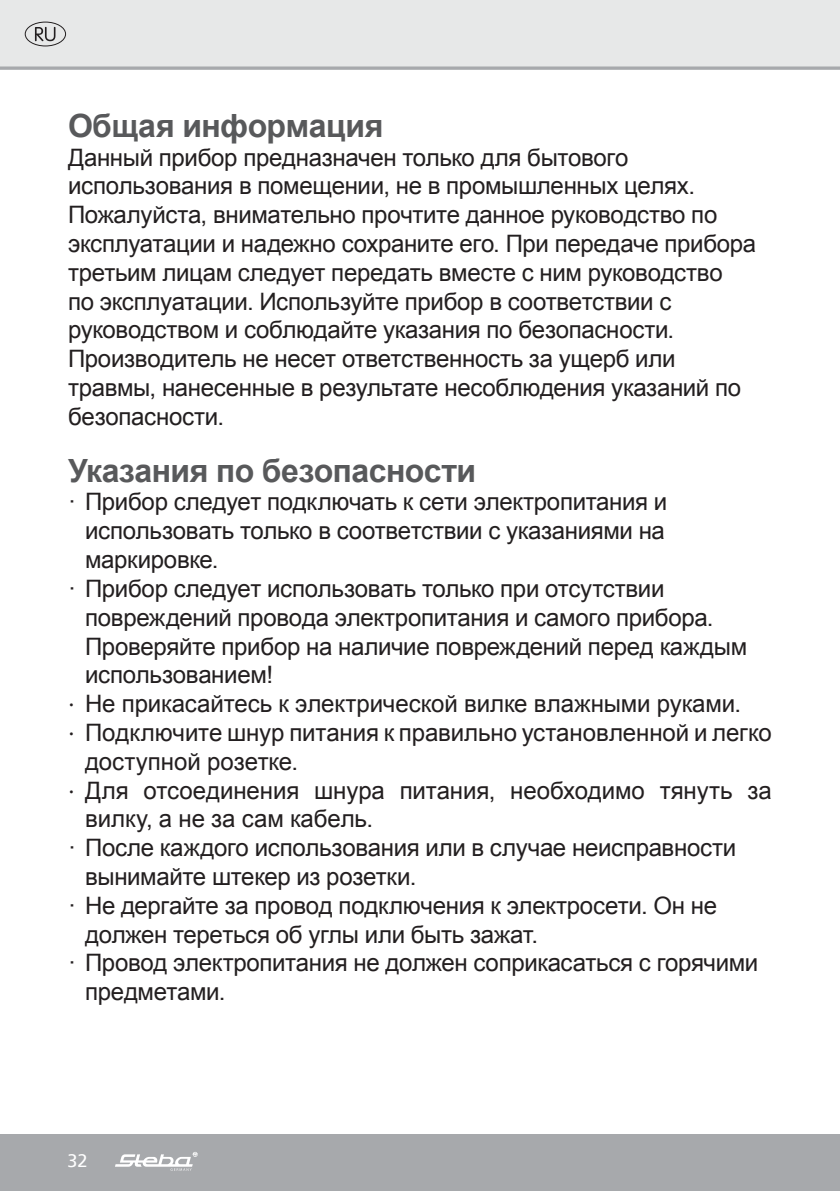
<style>
.page{position:relative;width:840px;height:1191px;background:#fff}
.page>*{position:absolute;margin:0;border:0;box-sizing:border-box;transform-origin:0 0}
.t1{font:700 32px "Arial";letter-spacing:-.015em;color:#58595b}
.t2{font:24px/28.8px "Arial";letter-spacing:-.015em;color:#231f20}
.t3{font:18px "Frutiger";color:#fff}
.s1{font-family:"Frutiger"}
</style>
<div class="page">
<div style="left:0;top:0;width:839px;height:68px;background:#e7e8e8"></div>
<hr style="left:839px;top:1134px;width:1px;height:57px;background:#a7a9ac">
<div style="left:0;top:1134px;width:839px;height:57px;background:#a7a9ac"></div>
<svg style="left:115px;top:1152px;width:82px;height:18px"></svg>
<svg style="left:0;top:66px;width:839px;height:4px;background:#b2b4b7"></svg>
<svg style="left:25px;top:22px;width:41px;height:24px"></svg>
<div style="left:25px;top:22px;width:41px;height:24px;border:1px solid #231f20;border-radius:50%"></div>
<svg style="left:35px;top:27px;width:20px;height:14px"></svg>
<h1 class="t1" style="left:68px;top:104px;width:317px">Общая информация</h1>
<p class="t2" style="left:68px;top:143px;width:689px">Данный прибор предназначен только для бытового использования в помещении, не в промышленных целях.<br>Пожалуйста, внимательно прочтите данное руководство по эксплуатации и надежно сохраните его. При передаче прибора третьим лицам следует передать вместе с ним руководство<br>по эксплуатации. Используйте прибор в соответствии с руководством и соблюдайте указания по безопасности.<br>Производитель не несет ответственность за ущерб или травмы, нанесенные в результате несоблюдения указаний по безопасности.</p>
<h1 class="t1" style="left:68px;top:449px;width:409px">Указания по безопасности</h1>
<p class="t2" style="left:68px;top:488px;width:600px">· Прибор следует подключать к сети электропитания и</p>
<p class="t2" style="left:85px;top:517px;width:581px">использовать только в соответствии с указаниями на</p>
<p class="t2" style="left:85px;top:545px;width:135px">маркировке.</p>
<p class="t2" style="left:68px;top:574px;width:597px">· Прибор следует использовать только при отсутствии</p>
<p class="t2" style="left:85px;top:603px;width:629px">повреждений провода электропитания и самого прибора.</p>
<p class="t2" style="left:85px;top:632px;width:663px">Проверяйте прибор на наличие повреждений перед каждым</p>
<p class="t2" style="left:85px;top:661px;width:189px">использованием!</p>
<p class="t2" style="left:68px;top:689px;width:674px"><span class="s1">∙</span> Не прикасайтесь к электрической вилке влажными руками.</p>
<p class="t2" style="left:68px;top:718px;width:704px"><span class="s1">∙</span> Подключите шнур питания к правильно установленной и легко</p>
<p class="t2" style="left:85px;top:747px;width:214px">доступной розетке.</p>
<p class="t2" style="left:68px;top:776px;width:704px"><span class="s1">∙</span> Для отсоединения шнура питания, необходимо тянуть за</p>
<p class="t2" style="left:85px;top:805px;width:289px">вилку, а не за сам кабель.</p>
<p class="t2" style="left:68px;top:833px;width:669px">· После каждого использования или в случае неисправности</p>
<p class="t2" style="left:85px;top:862px;width:332px">вынимайте штекер из розетки.</p>
<p class="t2" style="left:68px;top:891px;width:650px">· Не дергайте за провод подключения к электросети. Он не</p>
<p class="t2" style="left:85px;top:920px;width:454px">должен тереться об углы или быть зажат.</p>
<p class="t2" style="left:68px;top:949px;width:691px">· Провод электропитания не должен соприкасаться с горячими</p>
<p class="t2" style="left:85px;top:977px;width:142px">предметами.</p>
<p class="t3" style="left:67px;top:1149px;width:22px">32</p>
</div>
